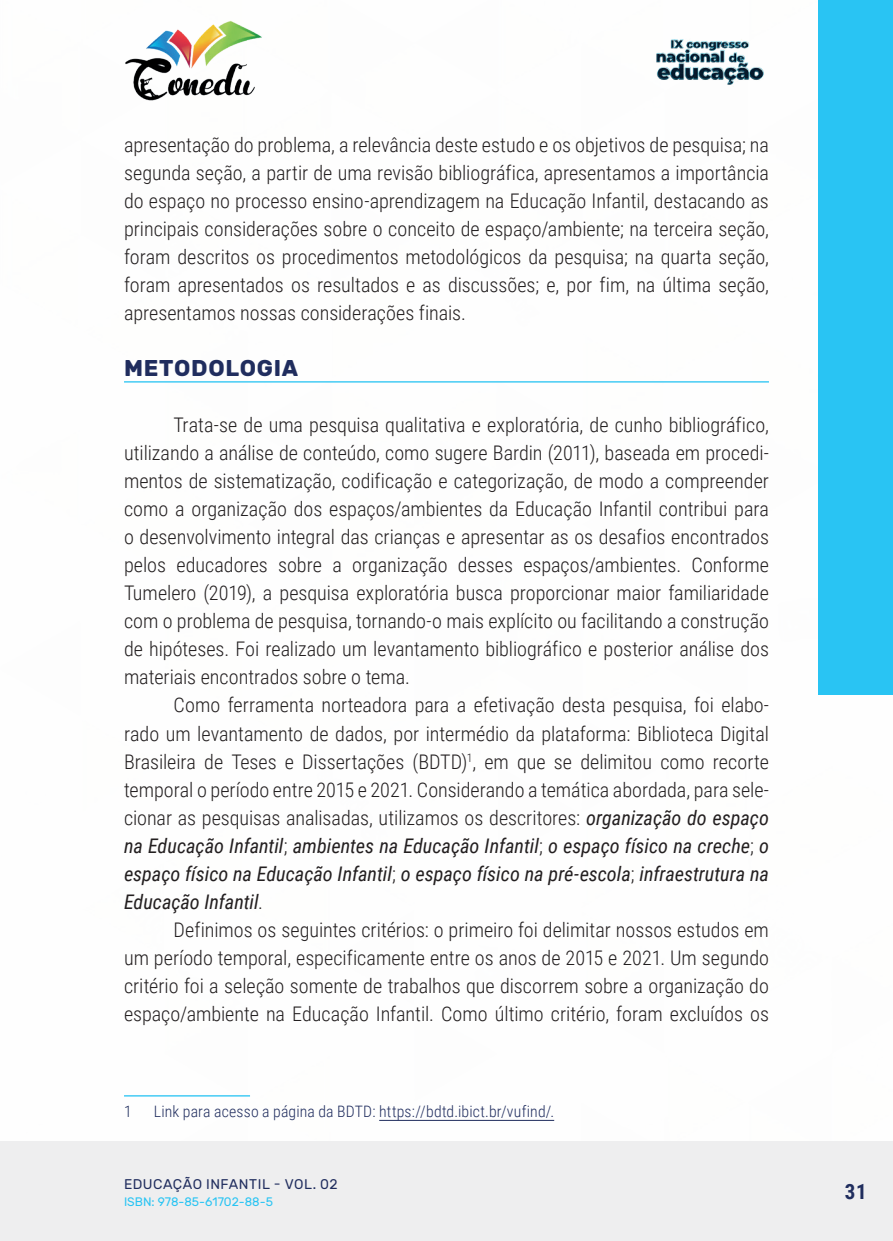
<style>
.page{position:relative;width:893px;height:1241px;background:#fff}
.page>*{position:absolute;margin:0;border:0;box-sizing:border-box;transform-origin:0 0}
._10_SUBTITULO{font:700 22.75px "Rubik";letter-spacing:.03em;color:#202d5e}
.t1{font:700 21px "Roboto Condensed";color:#202d5e}
._9_CORPO{font:300 20.12px/28px "Roboto Condensed";color:#231f20;text-align:justify}
._24_RODAPE{font:300 15.75px "Roboto Condensed";letter-spacing:.01em;color:#202d5e}
.t2{font:14px "Rubik";letter-spacing:.035em;color:#202d5e}
.t3{font:12.25px "Rubik";color:#29c4f3}
.s1{font-weight:400;font-style:italic}
</style>
<div class="page">
<div style="left:0;top:1141px;width:893px;height:99px;background:#eeeeef"></div>
<div style="left:819px;top:0;width:74px;height:694px;background:#29c4f3"></div>
<img style="left:125px;top:20px;width:137px;height:81px">
<img style="left:656px;top:39px;width:108px;height:46px">
<hr style="left:124px;top:381px;width:645px;height:1px;background:#29c4f3">
<hr style="left:124px;top:1094px;width:126px;height:2px;background:#29c4f3">
<hr style="left:379px;top:1119px;width:175px;height:1px;background:#202d5e">
<p class="_9_CORPO" style="left:124px;top:130px;width:646px">apresentação do problema, a relevância deste estudo e os objetivos de pesquisa; na segunda seção, a partir de uma revisão bibliográfica, apresentamos a importância do espaço no processo ensino-aprendizagem na Educação Infantil, destacando as principais considerações sobre o conceito de espaço/ambiente; na terceira seção, foram descritos os procedimentos metodológicos da pesquisa; na quarta seção, foram apresentados os resultados e as discussões; e, por fim, na última seção, apresentamos nossas considerações finais.</p>
<p class="_10_SUBTITULO" style="left:124px;top:355px;width:176px">METODOLOGIA</p>
<p class="_9_CORPO" style="left:124px;top:410px;width:646px;text-indent:50px">Trata-se de uma pesquisa qualitativa e exploratória, de cunho bibliográfico, utilizando a análise de conteúdo, como sugere Bardin (2011), baseada em procedi&shy;mentos de sistematização, codificação e categorização, de modo a compreender como a organização dos espaços/ambientes da Educação Infantil contribui para o desenvolvimento integral das crianças e apresentar as os desafios encontrados pelos educadores sobre a organização desses espaços/ambientes. Conforme Tumelero (2019), a pesquisa exploratória busca proporcionar maior familiaridade com o problema de pesquisa, tornando-o mais explícito ou facilitando a construção de hipóteses. Foi realizado um levantamento bibliográfico e posterior análise dos materiais encontrados sobre o tema.</p>
<p class="_9_CORPO" style="left:124px;top:690px;width:646px;text-indent:50px">Como ferramenta norteadora para a efetivação desta pesquisa, foi elabo&shy;rado um levantamento de dados, por intermédio da plataforma: Biblioteca Digital Brasileira de Teses e Dissertações (BDTD)<sup>1</sup>, em que se delimitou como recorte temporal o período entre 2015 e 2021. Considerando a temática abordada, para sele&shy;cionar as pesquisas analisadas, utilizamos os descritores: <span class="s1">organização do espaço na Educação Infantil</span>; <span class="s1">ambientes na Educação Infantil</span>; <span class="s1">o espaço físico na creche</span>; <span class="s1">o espaço físico na Educação Infantil</span>; <span class="s1">o espaço físico na pré-escola</span>; <span class="s1">infraestrutura na Educação Infantil</span>.</p>
<p class="_9_CORPO" style="left:124px;top:914px;width:646px;text-indent:50px">Definimos os seguintes critérios: o primeiro foi delimitar nossos estudos em um período temporal, especificamente entre os anos de 2015 e 2021. Um segundo critério foi a seleção somente de trabalhos que discorrem sobre a organização do espaço/ambiente na Educação Infantil. Como último critério, foram excluídos os</p>
<p class="_24_RODAPE" style="left:124px;top:1100px;width:9px">1</p>
<p class="_24_RODAPE" style="left:154px;top:1100px;width:402px">Link para acesso a página da BDTD: https://bdtd.ibict.br/vufind/.</p>
<p class="t2" style="left:124px;top:1175px;width:215px">EDUCAÇÃO INFANTIL - VOL. 02</p>
<p class="t3" style="left:124px;top:1194px;width:150px">ISBN: 978-85-61702-88-5</p>
<p class="t1" style="left:845px;top:1176px;width:23px">31</p>
</div>
